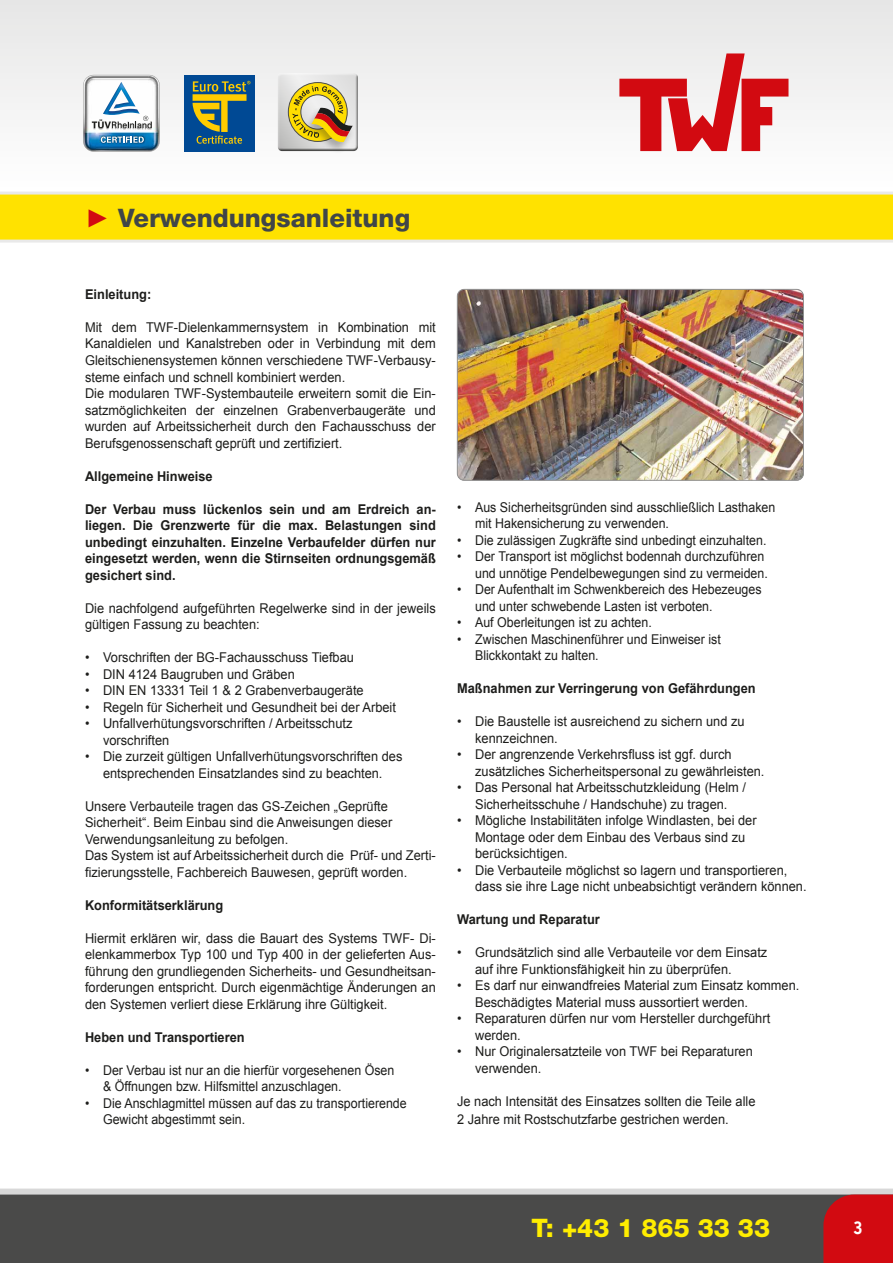
<style>
.page{position:relative;width:893px;height:1263px;background:#fff}
.page>*{position:absolute;margin:0;border:0;box-sizing:border-box;transform-origin:0 0}
.t1{font:800 25.5px "Helvetica Neue";color:#404648}
.t2{font:800 25.5px "Helvetica Neue";color:#ffed00}
.t3{font:18px "Interstate Bold Cond";color:#fff}
.t4{font:13.5px/16.5px "Arial";color:#1d1d1b;scale:.95 1}
.t5{font:13.5px/16.5px "Arial";color:#1d1d1b;scale:.92 1}
.t6{font:700 13.5px/16.5px "Arial";color:#1d1d1b;text-align:justify;scale:.95 1}
.s1{font-family:"Arial";font-weight:900;color:#d20a11}
</style>
<div class="page">
<div style="left:0;top:0;width:893px;height:191px;background:linear-gradient(to right,#f1f2f1,#f2f2f2)"></div>
<svg style="left:0;top:192px;width:893px;height:51px;background:#fce21b"></svg>
<svg style="left:0;top:1188px;width:893px;height:75px;background:#575756"></svg>
<div style="left:823px;top:1194px;width:70px;height:69px;background:#d20a11"></div>
<img style="left:457px;top:289px;width:347px;height:191px">
<div style="left:457px;top:289px;width:347px;height:191px;border:1px solid #929292;border-radius:7px"></div>
<svg style="left:619px;top:53px;width:169px;height:98px"></svg>
<div style="left:275px;top:71px;width:84px;height:79px;background:#efefef"></div>
<div style="left:275px;top:73px;width:84px;height:79px;background:#1d1d1b;opacity:.75"></div>
<div style="left:303px;top:107px;width:53px;height:47px;background:#1d1d1b;opacity:.33"></div>
<svg style="left:288px;top:82px;width:65px;height:61px"></svg>
<img style="left:83px;top:75px;width:77px;height:77px">
<div style="left:184px;top:75px;width:71px;height:77px;background:#004994"></div>
<svg style="left:193px;top:81px;width:57px;height:63px"></svg>
<h1 class="t1" style="left:85px;top:202px;width:327px"><span class="s1">►</span> Verwendungsanleitung</h1>
<p class="t6" style="left:85px;top:286px;width:71px">Einleitung:</p>
<p class="t4" style="left:85px;top:319px;width:371px">Mit dem TWF-Dielenkammernsystem in Kombination mit Kanaldielen und Kanalstreben oder in Verbindung mit dem Gleitschienensystemen können verschiedene TWF-Verbausy&shy;steme einfach und schnell kombiniert werden.<br>Die modularen TWF-Systembauteile erweitern somit die Ein&shy;satzmöglichkeiten der einzelnen Grabenverbaugeräte und wurden auf Arbeitssicherheit durch den Fachausschuss der Berufsgenossenschaft geprüft und zertifiziert.</p>
<p class="t6" style="left:85px;top:468px;width:136px">Allgemeine Hinweise</p>
<p class="t6" style="left:85px;top:501px;width:371px">Der Verbau muss lückenlos sein und am Erdreich an&shy;liegen. Die Grenzwerte für die max. Belastungen sind unbedingt einzuhalten. Einzelne Verbaufelder dürfen nur eingesetzt werden, wenn die Stirnseiten ordnungsgemäß gesichert sind.</p>
<p class="t4" style="left:85px;top:600px;width:371px">Die nachfolgend aufgeführten Regelwerke sind in der jeweils gültigen Fassung zu beachten:</p>
<p class="t4" style="left:85px;top:649px;width:285px">• Vorschriften der BG-Fachausschuss Tiefbau</p>
<p class="t4" style="left:85px;top:666px;width:222px">• DIN 4124 Baugruben und Gräben</p>
<p class="t4" style="left:85px;top:682px;width:295px">• DIN EN 13331 Teil 1 &amp; 2 Grabenverbaugeräte</p>
<p class="t4" style="left:85px;top:699px;width:329px">• Regeln für Sicherheit und Gesundheit bei der Arbeit</p>
<p class="t4" style="left:103px;top:715px;width:264px;text-indent:-18px">• Unfallverhütungsvorschriften / Arbeitsschutz vorschriften</p>
<p class="t4" style="left:85px;top:748px;width:336px;text-align:center">• Die zurzeit gültigen Unfallverhütungsvorschriften des entsprechenden Einsatzlandes sind zu beachten.</p>
<p class="t4" style="left:85px;top:798px;width:371px">Unsere Verbauteile tragen das GS-Zeichen „Geprüfte Sicherheit“. Beim Einbau sind die Anweisungen dieser Verwendungsanleitung zu befolgen.<br>Das System ist auf Arbeitssicherheit durch die Prüf- und Zerti&shy;fizierungsstelle, Fachbereich Bauwesen, geprüft worden.</p>
<p class="t6" style="left:85px;top:897px;width:147px">Konformitätserklärung</p>
<p class="t4" style="left:85px;top:930px;width:371px;text-align:justify">Hiermit erklären wir, dass die Bauart des Systems TWF- Di&shy;elenkammerbox Typ 100 und Typ 400 in der gelieferten Aus&shy;führung den grundliegenden Sicherheits- und Gesundheitsan&shy;forderungen entspricht. Durch eigenmächtige Änderungen an den Systemen verliert diese Erklärung ihre Gültigkeit.</p>
<p class="t6" style="left:85px;top:1029px;width:170px">Heben und Transportieren</p>
<p class="t5" style="left:103px;top:1062px;width:318px;text-indent:-18px">• Der Verbau ist nur an die hierfür vorgesehenen Ösen &amp; Öffnungen bzw. Hilfsmittel anzuschlagen.</p>
<p class="t5" style="left:103px;top:1095px;width:332px;text-indent:-18px">• Die Anschlagmittel müssen auf das zu transportierende<br>Gewicht abgestimmt sein.</p>
<p class="t5" style="left:475px;top:499px;width:328px;text-indent:-18px">• Aus Sicherheitsgründen sind ausschließlich Lasthaken mit Hakensicherung zu verwenden.</p>
<p class="t5" style="left:457px;top:532px;width:338px">• Die zulässigen Zugkräfte sind unbedingt einzuhalten.</p>
<p class="t5" style="left:457px;top:548px;width:339px;text-align:right">• Der Transport ist möglichst bodennah durchzuführen und unnötige Pendelbewegungen sind zu vermeiden.</p>
<p class="t5" style="left:475px;top:581px;width:313px;text-indent:-18px">• Der Aufenthalt im Schwenkbereich des Hebezeuges und unter schwebende Lasten ist verboten.</p>
<p class="t5" style="left:457px;top:614px;width:213px">• Auf Oberleitungen ist zu achten.</p>
<p class="t5" style="left:475px;top:631px;width:269px;text-indent:-18px">• Zwischen Maschinenführer und Einweiser ist<br>Blickkontakt zu halten.</p>
<p class="t6" style="left:457px;top:680px;width:316px">Maßnahmen zur Verringerung von Gefährdungen</p>
<p class="t4" style="left:475px;top:713px;width:285px;text-indent:-18px">• Die Baustelle ist ausreichend zu sichern und zu kennzeichnen.</p>
<p class="t4" style="left:475px;top:746px;width:306px;text-indent:-18px">• Der angrenzende Verkehrsfluss ist ggf. durch zusätzliches Sicherheitspersonal zu gewährleisten.</p>
<p class="t4" style="left:457px;top:779px;width:306px;text-align:center">• Das Personal hat Arbeitsschutzkleidung (Helm /<br>Sicherheitsschuhe / Handschuhe) zu tragen.</p>
<p class="t4" style="left:475px;top:812px;width:298px;text-indent:-18px">• Mögliche Instabilitäten infolge Windlasten, bei der<br>Montage oder dem Einbau des Verbaus sind zu berücksichtigen.</p>
<p class="t4" style="left:475px;top:862px;width:350px;text-indent:-18px">• Die Verbauteile möglichst so lagern und transportieren, dass sie ihre Lage nicht unbeabsichtigt verändern können.</p>
<p class="t6" style="left:457px;top:911px;width:152px">Wartung und Reparatur</p>
<p class="t4" style="left:475px;top:944px;width:309px;text-indent:-18px">• Grundsätzlich sind alle Verbauteile vor dem Einsatz auf ihre Funktionsfähigkeit hin zu überprüfen.</p>
<p class="t4" style="left:475px;top:977px;width:343px;text-indent:-18px">• Es darf nur einwandfreies Material zum Einsatz kommen.<br>Beschädigtes Material muss aussortiert werden.</p>
<p class="t4" style="left:475px;top:1010px;width:312px;text-indent:-18px">• Reparaturen dürfen nur vom Hersteller durchgeführt werden.</p>
<p class="t4" style="left:475px;top:1043px;width:294px;text-indent:-18px">• Nur Originalersatzteile von TWF bei Reparaturen verwenden.</p>
<p class="t4" style="left:457px;top:1092px;width:316px;line-height:18px">Je nach Intensität des Einsatzes sollten die Teile alle<br>2 Jahre mit Rostschutzfarbe gestrichen werden.</p>
<h1 class="t2" style="left:532px;top:1213px;width:240px">T: +43 1 865 33 33</h1>
<h2 class="t3" style="left:854px;top:1218px;width:11px">3</h2>
</div>
